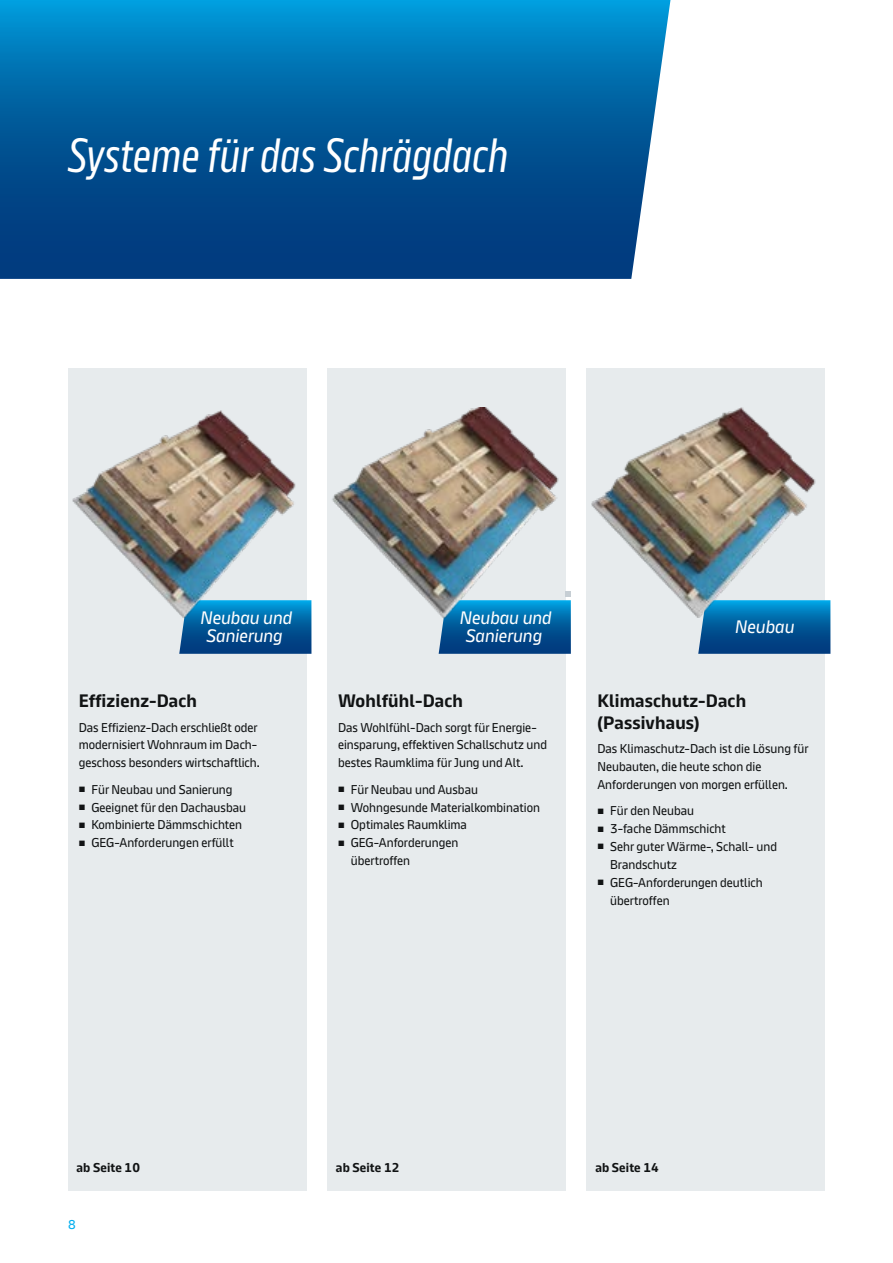
<style>
.page{position:relative;width:893px;height:1263px;background:#fff}
.page>*{position:absolute;margin:0;border:0;box-sizing:border-box;transform-origin:0 0}
.t1{font:48px "Knauf Head";letter-spacing:.01em;color:#fff}
.t2{font:700 18px/21.6px "Knauf";letter-spacing:.01em;color:#111314}
.t3{font:italic 18px/18px "Knauf";color:#fff;text-align:center}
.t4{font:12.75px/17.9px "Knauf";color:#111314}
.t5{font:700 12.75px "Knauf";letter-spacing:.01em;color:#111314}
.t6{font:12.75px "Knauf";color:#00aeef}
.s1{font-size:7.65px}
</style>
<div class="page">
<svg style="left:0;top:0;width:671px;height:279px;background:#0761a0"></svg>
<div style="left:68px;top:368px;width:238px;height:823px;background:#e7ebed"></div>
<div style="left:327px;top:368px;width:239px;height:823px;background:#e7ebed"></div>
<div style="left:587px;top:368px;width:238px;height:823px;background:#e7ebed"></div>
<svg style="left:179px;top:600px;width:132px;height:54px;background:#064f8f"></svg>
<svg style="left:698px;top:600px;width:132px;height:54px;background:#065291"></svg>
<img style="left:72px;top:411px;width:230px;height:210px">
<img style="left:332px;top:407px;width:227px;height:207px">
<img style="left:591px;top:407px;width:230px;height:211px">
<svg style="left:439px;top:591px;width:132px;height:63px;background:#2775a9"></svg>
<h1 class="t1" style="left:68px;top:130px;width:442px">Systeme für das Schrägdach</h1>
<h2 class="t3" style="left:200px;top:609px;width:93px">Neubau und<br>Sanierung</h2>
<h2 class="t3" style="left:460px;top:609px;width:93px">Neubau und<br>Sanierung</h2>
<h2 class="t3" style="left:735px;top:618px;width:61px">Neubau</h2>
<h2 class="t2" style="left:79px;top:690px;width:120px">Effizienz-Dach</h2>
<p class="t4" style="left:79px;top:718px;width:183px">Das Effizienz-Dach erschließt oder modernisiert Wohnraum im Dach&shy;geschoss besonders wirtschaftlich.</p>
<p class="t4" style="left:79px;top:780px;width:155px"><span class="s1">■</span> Für Neubau und Sanierung</p>
<p class="t4" style="left:79px;top:798px;width:169px"><span class="s1">■</span> Geeignet für den Dachausbau</p>
<p class="t4" style="left:79px;top:816px;width:165px"><span class="s1">■</span> Kombinierte Dämmschichten</p>
<p class="t4" style="left:79px;top:834px;width:157px"><span class="s1">■</span> GEG-Anforderungen erfüllt</p>
<h2 class="t2" style="left:338px;top:690px;width:126px">Wohlfühl-Dach</h2>
<p class="t4" style="left:338px;top:718px;width:210px">Das Wohlfühl-Dach sorgt für Energi e&shy;einsparung, effektiven Schall schutz und bestes Raumklima für Jung und Alt.</p>
<p class="t4" style="left:338px;top:780px;width:141px"><span class="s1">■</span> Für Neubau und Ausbau</p>
<p class="t4" style="left:338px;top:798px;width:203px"><span class="s1">■</span> Wohngesunde Materialkombination</p>
<p class="t4" style="left:338px;top:816px;width:130px"><span class="s1">■</span> Optimales Raumklima</p>
<p class="t4" style="left:351px;top:834px;width:109px;text-indent:-13px"><span class="s1">■</span> GEG-Anforderungen übertroffen</p>
<h2 class="t2" style="left:597px;top:690px;width:150px">Klimaschutz-Dach (Passivhaus)</h2>
<p class="t4" style="left:597px;top:740px;width:213px">Das Klimaschutz-Dach ist die Lösung für<br>Neubauten, die heute schon die<br>Anforderungen von morgen erfüllen.</p>
<p class="t4" style="left:597px;top:802px;width:98px"><span class="s1">■</span> Für den Neubau</p>
<p class="t4" style="left:597px;top:819px;width:130px"><span class="s1">■</span> 3-fache Dämmschicht</p>
<p class="t4" style="left:610px;top:837px;width:168px;text-indent:-13px"><span class="s1">■</span> Sehr guter Wärme-, Schall- und<br>Brandschutz</p>
<p class="t4" style="left:610px;top:873px;width:154px;text-indent:-13px"><span class="s1">■</span> GEG-Anforderungen deutlich übertroffen</p>
<p class="t5" style="left:77px;top:1160px;width:65px">ab Seite 10</p>
<p class="t5" style="left:336px;top:1160px;width:65px">ab Seite 12</p>
<p class="t5" style="left:595px;top:1160px;width:65px">ab Seite 14</p>
<p class="t6" style="left:68px;top:1217px;width:9px">8</p>
</div>
